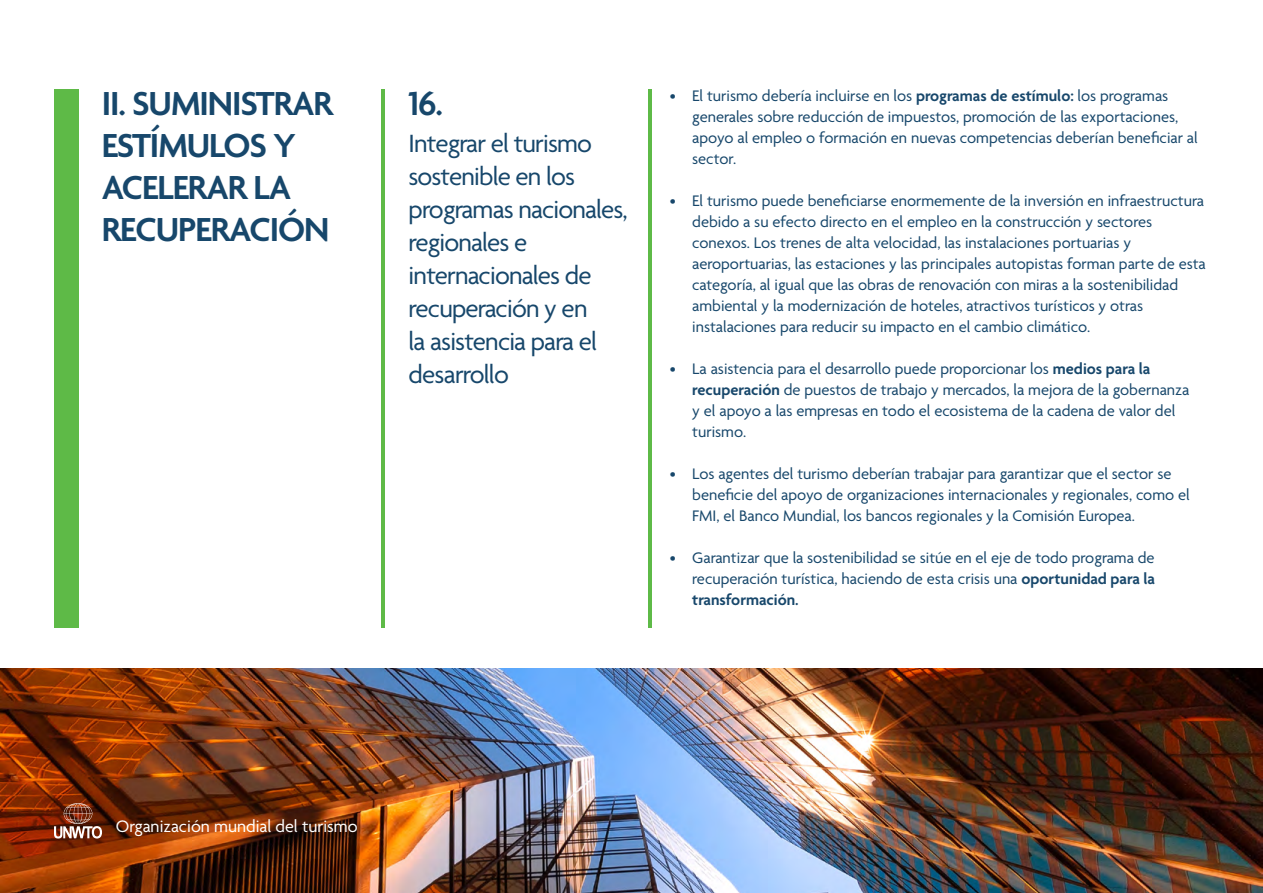
<style>
.page{position:relative;width:1263px;height:893px;background:#fff}
.page>*{position:absolute;margin:0;border:0;box-sizing:border-box;transform-origin:0 0}
.t1{font:600 36px/42px "Agenda";letter-spacing:-.03em;color:#17476b}
.t2{font:27px/33px "Agenda";letter-spacing:-.03em;color:#17476b}
.t3{font:18px "Agenda";color:#fff}
.t4{font:16.5px/21px "Agenda";color:#17476b}
.s1{font-weight:600}
</style>
<div class="page">
<img style="left:0;top:669px;width:1263px;height:224px">
<hr style="left:382px;top:89px;width:3px;height:539px;background:#5eba47">
<hr style="left:648px;top:89px;width:4px;height:539px;background:#5eba47">
<div style="left:54px;top:89px;width:24px;height:539px;background:#5eba47"></div>
<svg style="left:54px;top:803px;width:48px;height:35px;background:#8a5340"></svg>
<h1 class="t1" style="left:102px;top:85px;width:233px">II. SUMINISTRAR<br>ESTÍMULOS Y<br>ACELERAR LA<br>RECUPERACIÓN</h1>
<h1 class="t1" style="left:409px;top:85px;width:36px">16.</h1>
<h2 class="t2" style="left:409px;top:129px;width:221px">Integrar el turismo sostenible en los programas nacionales, regionales e internacionales de recuperación y en<br>la asistencia para el desarrollo</h2>
<p class="t4" style="left:692px;top:86px;width:507px;text-indent:-23px">• El turismo debería incluirse en los <span class="s1">programas de estímulo:</span> los programas generales sobre reducción de impuestos, promoción de las exportaciones, apoyo al empleo o formación en nuevas competencias deberían beneficiar al sector.</p>
<p class="t4" style="left:692px;top:191px;width:515px;text-indent:-23px">• El turismo puede beneficiarse enormemente de la inversión en infraestructura debido a su efecto directo en el empleo en la construcción y sectores conexos. Los trenes de alta velocidad, las instalaciones portuarias y aeroportuarias, las estaciones y las principales autopistas forman parte de esta categoría, al igual que las obras de renovación con miras a la sostenibilidad ambiental y la modernización de hoteles, atractivos turísticos y otras instalaciones para reducir su impacto en el cambio climático.</p>
<p class="t4" style="left:692px;top:359px;width:499px;text-indent:-23px">• La asistencia para el desarrollo puede proporcionar los <span class="s1">medios para la recuperación</span> de puestos de trabajo y mercados, la mejora de la gobernanza y el apoyo a las empresas en todo el ecosistema de la cadena de valor del turismo.</p>
<p class="t4" style="left:692px;top:464px;width:499px;text-indent:-23px">• Los agentes del turismo deberían trabajar para garantizar que el sector se beneficie del apoyo de organizaciones internacionales y regionales, como el<br>FMI, el Banco Mundial, los bancos regionales y la Comisión Europea.</p>
<p class="t4" style="left:692px;top:548px;width:464px;text-align:justify;text-indent:-23px">• Garantizar que la sostenibilidad se sitúe en el eje de todo programa de recuperación turística, haciendo de esta crisis una <span class="s1">oportunidad para la transformación.</span></p>
<p class="t3" style="left:116px;top:816px;width:204px">World Tourism Organization</p>
<p class="t3" style="left:116px;top:816px;width:243px">Organización mundial del turismo</p>
</div>
